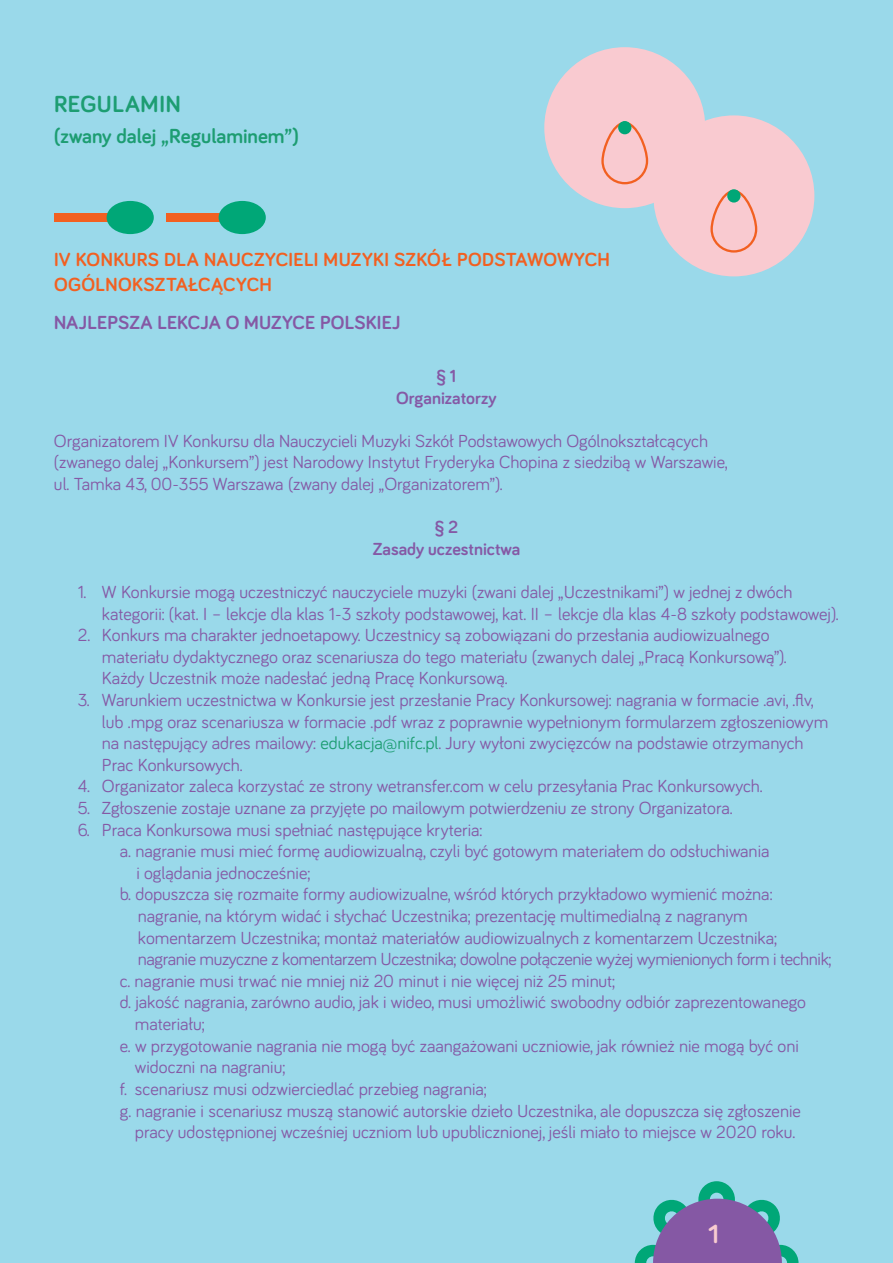
<style>
.page{position:relative;width:893px;height:1263px;background:#9ad9ea}
.page>*{position:absolute;margin:0;border:0;box-sizing:border-box;transform-origin:0 0}
.t1{font:700 27px "Bariol";color:#f8cbd0}
.t2{font:700 24px "Bariol";letter-spacing:.025em;color:#1d9d72}
.t3{font:700 21px "Bariol";color:#1d9d72}
.t4{font:700 19.5px/25.2px "Bariol";letter-spacing:.015em;color:#f26021}
.t5{font:700 19.5px "Bariol";letter-spacing:.005em;color:#8558a4}
.t6{font:18px/21.6px "Bariol";color:#8559a5}
.t7{font:18px "Bariol";letter-spacing:-.02em;color:#8559a5}
.t8{font:700 18px/21.6px "Bariol";color:#8559a5;text-align:center}
.s1{color:#1d9d72}
</style>
<div class="page">
<div style="left:544px;top:47px;width:161px;height:161px;background:#f9cad0;border-radius:50%"></div>
<div style="left:601px;top:122px;width:47px;height:62px;border:2px solid #f26021;border-radius:22px"></div>
<div style="left:618px;top:121px;width:13px;height:13px;background:#00a777;border-radius:50%"></div>
<div style="left:653px;top:115px;width:161px;height:161px;background:#f9cad0;border-radius:50%"></div>
<div style="left:710px;top:190px;width:47px;height:63px;border:2px solid #f26021;border-radius:22px"></div>
<div style="left:727px;top:189px;width:13px;height:14px;background:#00a777;border-radius:50%"></div>
<div style="left:166px;top:213px;width:56px;height:9px;background:#f26021"></div>
<div style="left:219px;top:201px;width:47px;height:33px;background:#00a777;border-radius:50%"></div>
<div style="left:54px;top:213px;width:56px;height:9px;background:#f26021"></div>
<div style="left:107px;top:201px;width:47px;height:33px;background:#00a777;border-radius:50%"></div>
<svg style="left:635px;top:1181px;width:163px;height:82px"></svg>
<h2 class="t2" style="left:54px;top:87px;width:128px">REGULAMIN</h2>
<p class="t3" style="left:54px;top:122px;width:246px">(zwany dalej „Regulaminem”)</p>
<p class="t4" style="left:54px;top:246px;width:557px">IV KONKURS DLA NAUCZYCIELI MUZYKI SZKÓŁ PODSTAWOWYCH<br>OGÓLNOKSZTAŁCĄCYCH</p>
<p class="t5" style="left:54px;top:309px;width:348px">NAJLEPSZA LEKCJA O MUZYCE POLSKIEJ</p>
<p class="t8" style="left:396px;top:364px;width:102px">§ 1<br>Organizatorzy</p>
<p class="t6" style="left:54px;top:429px;width:675px">Organizatorem IV Konkursu dla Nauczycieli Muzyki Szkół Podstawowych Ogólnokształcących (zwanego dalej „Konkursem”) jest Narodowy Instytut Fryderyka Chopina z siedzibą w Warszawie, ul. Tamka 43, 00-355 Warszawa (zwany dalej „Organizatorem”).</p>
<p class="t8" style="left:373px;top:516px;width:149px">§ 2<br>Zasady uczestnictwa</p>
<p class="t6" style="left:102px;top:580px;width:738px;text-indent:-24px">1. W Konkursie mogą uczestniczyć nauczyciele muzyki (zwani dalej „Uczestnikami”) w jednej z dwóch kategorii: (kat. I – lekcje dla klas 1-3 szkoły podstawowej, kat. II – lekcje dla klas 4-8 szkoły podstawowej).</p>
<p class="t6" style="left:102px;top:623px;width:686px;text-indent:-24px">2. Konkurs ma charakter jednoetapowy. Uczestnicy są zobowiązani do przesłania audiowizualnego materiału dydaktycznego oraz scenariusza do tego materiału (zwanych dalej „Pracą Konkursową”).<br>Każdy Uczestnik może nadesłać jedną Pracę Konkursową.</p>
<p class="t6" style="left:102px;top:688px;width:728px;text-indent:-24px">3. Warunkiem uczestnictwa w Konkursie jest przesłanie Pracy Konkursowej: nagrania w formacie .avi, .flv, lub .mpg oraz scenariusza w formacie .pdf wraz z poprawnie wypełnionym formularzem zgłoszeniowym na następujący adres mailowy: <span class="s1">edukacja@nifc.pl</span>. Jury wyłoni zwycięzców na podstawie otrzymanych Prac Konkursowych.</p>
<p class="t6" style="left:78px;top:775px;width:686px">4. Organizator zaleca korzystać ze strony wetransfer.com w celu przesyłania Prac Konkursowych.</p>
<p class="t6" style="left:78px;top:796px;width:656px">5. Zgłoszenie zostaje uznane za przyjęte po mailowym potwierdzeniu ze strony Organizatora.</p>
<p class="t6" style="left:78px;top:818px;width:406px">6. Praca Konkursowa musi spełniać następujące kryteria:</p>
<p class="t6" style="left:120px;top:839px;width:651px">a. nagranie musi mieć formę audiowizualną, czyli być gotowym materiałem do odsłuchiwania</p>
<p class="t6" style="left:136px;top:861px;width:175px">i oglądania jednocześnie;</p>
<p class="t6" style="left:120px;top:883px;width:654px">b. dopuszcza się rozmaite formy audiowizualne, wśród których przykładowo wymienić można:</p>
<p class="t6" style="left:138px;top:904px;width:611px">nagranie, na którym widać i słychać Uczestnika; prezentację multimedialną z nagranym</p>
<p class="t6" style="left:138px;top:926px;width:641px">komentarzem Uczestnika; montaż materiałów audiowizualnych z komentarzem Uczestnika;</p>
<p class="t7" style="left:138px;top:947px;width:695px">nagranie muzyczne z komentarzem Uczestnika; dowolne połączenie wyżej wymienionych form i technik;</p>
<p class="t6" style="left:120px;top:969px;width:497px">c. nagranie musi trwać nie mniej niż 20 minut i nie więcej niż 25 minut;</p>
<p class="t6" style="left:120px;top:991px;width:688px">d. jakość nagrania, zarówno audio, jak i wideo, musi umożliwić swobodny odbiór zaprezentowanego</p>
<p class="t6" style="left:135px;top:1012px;width:71px">materiału;</p>
<p class="t6" style="left:120px;top:1034px;width:680px">e. w przygotowanie nagrania nie mogą być zaangażowani uczniowie, jak również nie mogą być oni</p>
<p class="t6" style="left:135px;top:1055px;width:152px">widoczni na nagraniu;</p>
<p class="t6" style="left:120px;top:1077px;width:368px">f. scenariusz musi odzwierciedlać przebieg nagrania;</p>
<p class="t6" style="left:120px;top:1099px;width:682px">g. nagranie i scenariusz muszą stanowić autorskie dzieło Uczestnika, ale dopuszcza się zgłoszenie</p>
<p class="t6" style="left:135px;top:1120px;width:662px">pracy udostępnionej wcześniej uczniom lub upublicznionej, jeśli miało to miejsce w 2020 roku.</p>
<h1 class="t1" style="left:707px;top:1215px;width:18px">1</h1>
</div>
